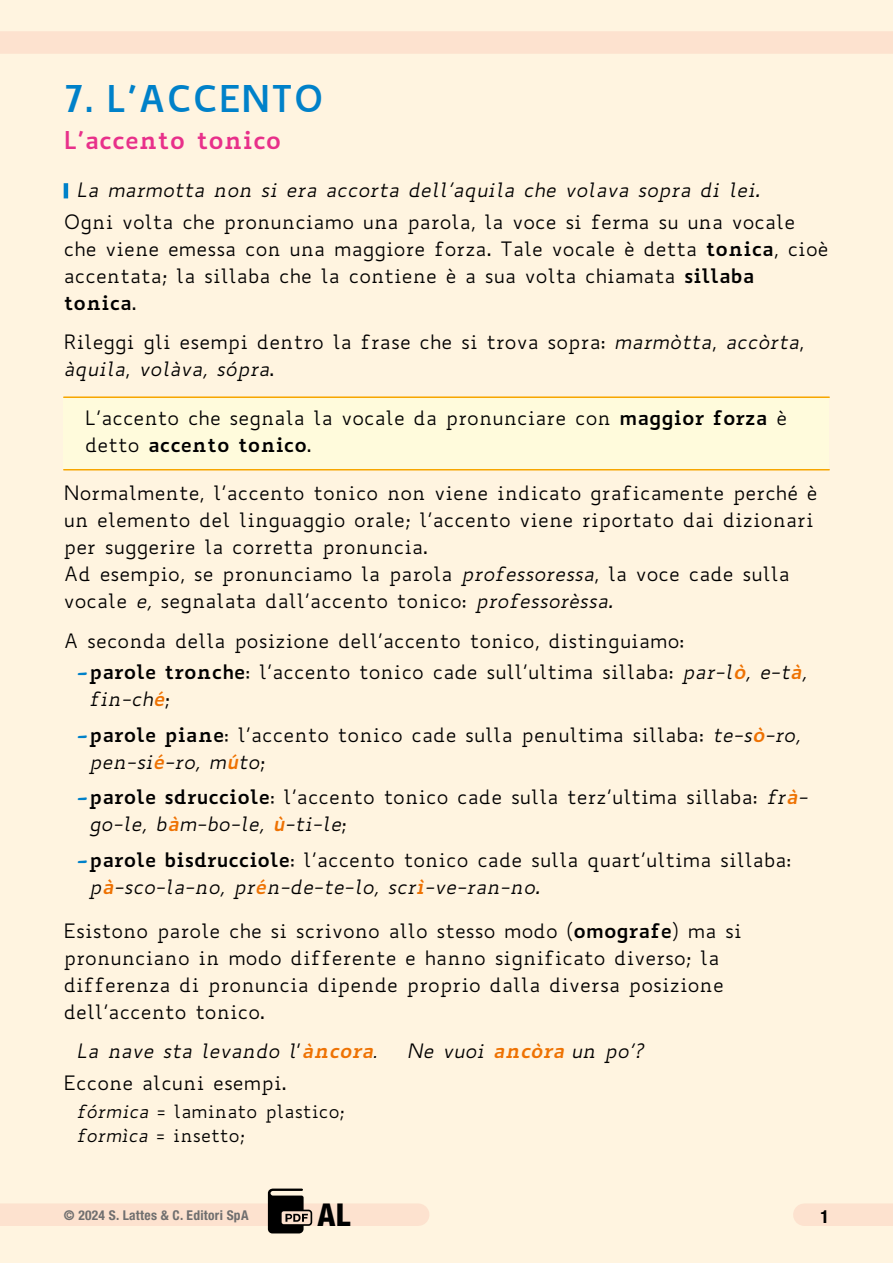
<style>
.page{position:relative;width:893px;height:1263px;background:#fff4e0}
.page>*{position:absolute;margin:0;border:0;box-sizing:border-box;transform-origin:0 0}
.t1{font:700 36px "Biancoenero";color:#0081c9}
.t2{font:800 condensed 31.5px "Helvetica Neue LT Std";color:#000}
.t3{font:700 24px "Biancoenero";color:#e8308a}
.t4{font:19.5px/27px "Biancoenero";color:#000}
.t5{font:italic 19.5px "Biancoenero";color:#000}
.t6{font:18px/24px "Biancoenero";color:#000}
.t7{font:700 condensed 18px "Helvetica Neue LT Std";color:#000}
.t8{font:700 condensed 13.5px "Helvetica Neue LT Std";letter-spacing:.02em;color:#706f6f}
.s1{font-weight:700}
.s2{font-style:italic}
.s3{font-family:"Bello Caps Pro";color:#0081c9}
.s4{font-weight:700;font-style:italic;color:#ee7203}
.s5{font-weight:700;color:#ee7203}
.s6{font-style:normal}
.s7{font-size:15px}
</style>
<div class="page">
<div style="left:0;top:1203px;width:418px;height:23px;background:#fde2cf"></div>
<div style="left:0;top:31px;width:893px;height:23px;background:#fde2cf"></div>
<hr style="left:64px;top:183px;width:4px;height:15px;background:#0081c9">
<div style="left:64px;top:397px;width:765px;height:73px;background:#fffbdc"></div>
<hr style="left:64px;top:469px;width:765px;height:1px;background:#f7a600">
<hr style="left:64px;top:396px;width:765px;height:2px;background:#f7a600">
<div style="left:804px;top:1203px;width:89px;height:23px;background:#fde2cf"></div>
<svg style="left:268px;top:1188px;width:44px;height:45px"></svg>
<h1 class="t1" style="left:64px;top:67px;width:262px">7. L’ACCENTO</h1>
<p class="t3" style="left:64px;top:119px;width:219px">L’accento tonico</p>
<p class="t5" style="left:77px;top:177px;width:685px">La marmotta non si era accorta dell’aquila che volava sopra di lei.</p>
<p class="t4" style="left:64px;top:208px;width:766px">Ogni volta che pronunciamo una parola, la voce si ferma su una vocale che viene emessa con una maggiore forza. Tale vocale è detta <span class="s1">tonica</span>, cioè accentata; la sillaba che la contiene è a sua volta chiamata <span class="s1">sillaba tonica</span>.</p>
<p class="t4" style="left:64px;top:328px;width:742px">Rileggi gli esempi dentro la frase che si trova sopra: <span class="s2">marmòtta</span>, <span class="s2">accòrta</span>, <span class="s2">àquila</span>, <span class="s2">volàva, sópra</span>.</p>
<p class="t4" style="left:85px;top:404px;width:703px">L’accento che segnala la vocale da pronunciare con <span class="s1">maggior forza</span> è detto <span class="s1">accento tonico</span>.</p>
<p class="t4" style="left:64px;top:479px;width:755px">Normalmente, l’accento tonico non viene indicato graficamente perché è un elemento del linguaggio orale; l’accento viene riportato dai dizionari per suggerire la corretta pronuncia.<br>Ad esempio, se pronunciamo la parola <span class="s2">professoressa</span>, la voce cade sulla vocale <span class="s2">e,</span> segnalata dall’accento tonico: <span class="s2">professorèssa.</span></p>
<p class="t4" style="left:77px;top:625px;width:732px;line-height:31.2px;text-indent:-13px">A seconda della posizione dell’accento tonico, distinguiamo:<br><span class="s3">–</span><span class="s1">parole tronche</span>: l’accento tonico cade sull’ultima sillaba: <span class="s2">par-l</span><span class="s4">ò</span><span class="s2">, e-t</span><span class="s4">à</span><span class="s2">,</span></p>
<p class="t4" style="left:77px;top:681px;width:725px;line-height:35.5px;text-indent:13px"><span class="s2">fin-ch</span><span class="s4">é</span>;<br><span class="s3">–</span><span class="s1">parole piane</span>: l’accento tonico cade sulla penultima sillaba: <span class="s2">te-s</span><span class="s4">ò</span><span class="s2">-ro,</span></p>
<p class="t4" style="left:77px;top:743px;width:733px;line-height:35.5px;text-indent:13px"><span class="s2">pen-si</span><span class="s4">é</span><span class="s2">-ro, m</span><span class="s4">ú</span><span class="s2">to</span>;<br><span class="s3">–</span><span class="s1">parole sdrucciole</span>: l’accento tonico cade sulla terz’ultima sillaba: <span class="s2">fr</span><span class="s4">à</span><span class="s2">-</span></p>
<p class="t4" style="left:77px;top:806px;width:716px;line-height:35.5px;text-indent:13px"><span class="s2">go-le, b</span><span class="s4">à</span><span class="s2">m-bo-le,</span> <span class="s4">ù</span><span class="s2">-ti-le</span>;<br><span class="s3">–</span><span class="s1">parole bisdrucciole</span>: l’accento tonico cade sulla quart’ultima sillaba:</p>
<p class="t5" style="left:89px;top:873px;width:452px">p<span class="s5">à</span>-sco-la-no, pr<span class="s5">é</span>n-de-te-lo, scr<span class="s5">ì</span>-ve-ran-no.</p>
<p class="t4" style="left:64px;top:917px;width:679px">Esistono parole che si scrivono allo stesso modo (<span class="s1">omografe</span>) ma si pronunciano in modo differente e hanno significato diverso; la differenza di pronuncia dipende proprio dalla diversa posizione dell’accento tonico.</p>
<p class="t5" style="left:77px;top:1038px;width:302px">La nave sta levando l<span class="s6">’</span><span class="s5">àncora</span><span class="s7">.</span></p>
<p class="t5" style="left:407px;top:1038px;width:238px">Ne vuoi <span class="s5">ancòra</span> un po’?</p>
<p class="t4" style="left:64px;top:1068px;width:224px">Eccone alcuni esempi.</p>
<p class="t6" style="left:77px;top:1099px;width:270px"><span class="s2">fórmica</span> = laminato plastico; <span class="s2">formìca</span> = insetto;</p>
<p class="t8" style="left:64px;top:1206px;width:186px">© 2024 S. Lattes &amp; C. Editori SpA</p>
<h2 class="t2" style="left:318px;top:1195px;width:34px">AL</h2>
<p class="t7" style="left:820px;top:1206px;width:10px">1</p>
</div>
